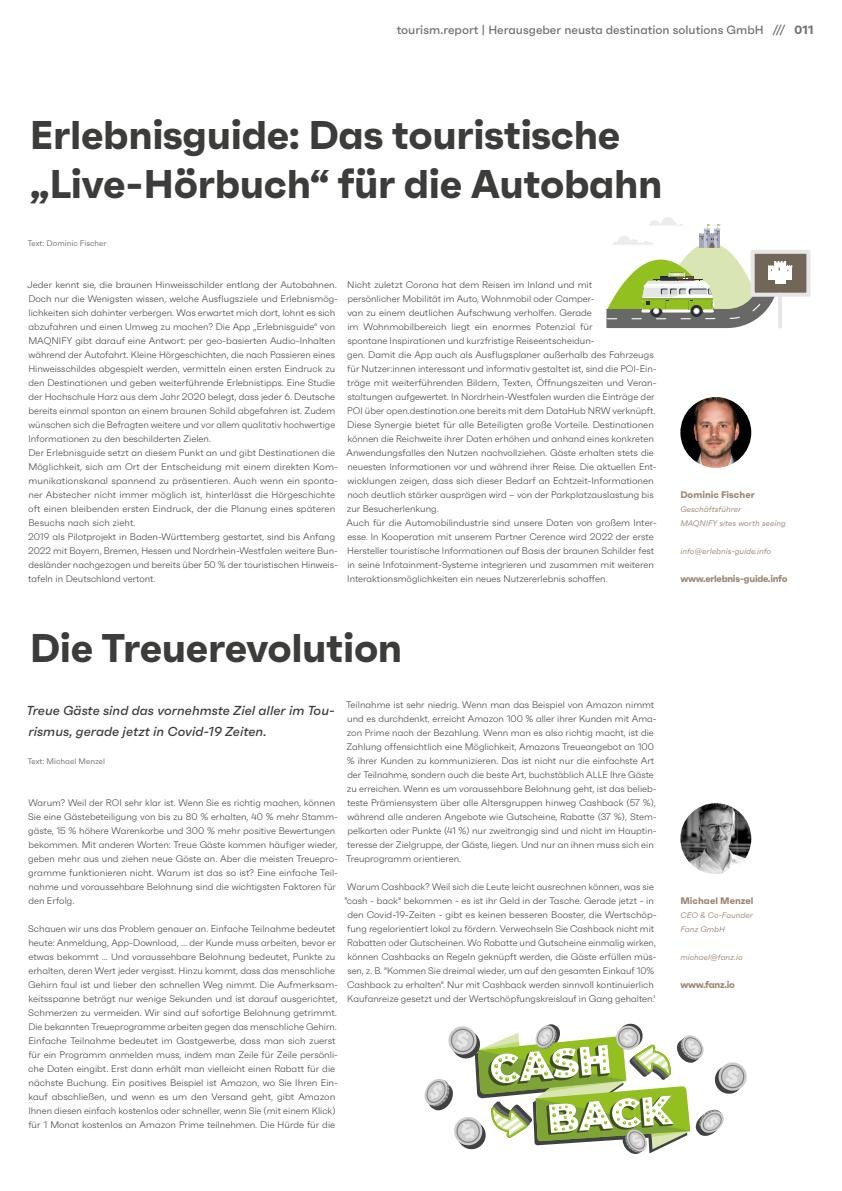
<style>
.page{position:relative;width:842px;height:1191px;background:#fff}
.page>*{position:absolute;margin:0;border:0;box-sizing:border-box;transform-origin:0 0}
.t1{font:700 40px/49px "Faktum";letter-spacing:-.01em;color:#3c3c3b}
.t2{font:italic 500 13px/21px "Faktum";color:#3c3c3b}
.t3{font:500 12px "Faktum";color:#706f6f}
.t4{font:300 9.5px/14px "Faktum";color:#3c3c3b}
.t5{font:700 9.5px "Faktum";letter-spacing:-.03em;color:#9b8570}
.t6{font:700 9.5px "Faktum";letter-spacing:-.01em;color:#9b8570}
.t7{font:italic 8px/14px "Faktum";color:#9b8570}
.t8{font:8px "Faktum";color:#706f6f}
.s1{font-weight:700}
</style>
<div class="page">
<img style="left:680px;top:397px;width:71px;height:71px;border-radius:35px">
<img style="left:680px;top:803px;width:71px;height:71px;border-radius:35px">
<div style="left:753px;top:252px;width:55px;height:43px;background:#726658"></div>
<div style="left:751px;top:250px;width:59px;height:47px;border:4px solid #e7e6e7"></div>
<svg style="left:606px;top:217px;width:186px;height:111px"></svg>
<hr style="left:778px;top:295px;width:4px;height:31px;background:#e7e6e7">
<svg style="left:424px;top:1023px;width:323px;height:131px"></svg>
<p class="t3" style="left:397px;top:23px;width:418px">tourism.report | Herausgeber neusta destination solutions GmbH /// <span class="s1">011</span></p>
<h1 class="t1" style="left:30px;top:110px;width:634px">Erlebnisguide: Das touristische „Live-Hörbuch“ für die Autobahn</h1>
<p class="t8" style="left:28px;top:238px;width:80px">Text: Dominic Fischer</p>
<p class="t4" style="left:27px;top:277px;width:312px">Jeder kennt sie, die braunen Hinweisschilder entlang der Autobahnen.<br>Doch nur die Wenigsten wissen, welche Ausflugsziele und Erlebnismög&shy;lichkeiten sich dahinter verbergen. Was erwartet mich dort, lohnt es sich abzufahren und einen Umweg zu machen? Die App „Erlebnisguide“ von MAQNIFY gibt darauf eine Antwort: per geo-basierten Audio-Inhalten während der Autofahrt. Kleine Hörgeschichten, die nach Passieren eines Hinweisschildes abgespielt werden, vermitteln einen ersten Eindruck zu den Destinationen und geben weiterführende Erlebnistipps. Eine Studie der Hochschule Harz aus dem Jahr 2020 belegt, dass jeder 6. Deutsche bereits einmal spontan an einem braunen Schild abgefahren ist. Zudem wünschen sich die Befragten weitere und vor allem qualitativ hochwertige Informationen zu den beschilderten Zielen.<br>Der Erlebnisguide setzt an diesem Punkt an und gibt Destinationen die Möglichkeit, sich am Ort der Entscheidung mit einem direkten Kom&shy;munikationskanal spannend zu präsentieren. Auch wenn ein sponta&shy;ner Abstecher nicht immer möglich ist, hinterlässt die Hörgeschichte oft einen bleibenden ersten Eindruck, der die Planung eines späteren Besuchs nach sich zieht.<br>2019 als Pilotprojekt in Baden-Württemberg gestartet, sind bis Anfang 2022 mit Bayern, Bremen, Hessen und Nordrhein-Westfalen weitere Bun&shy;desländer nachgezogen und bereits über 50 % der touristischen Hinweis&shy;tafeln in Deutschland vertont.</p>
<p class="t4" style="left:347px;top:277px;width:312px">Nicht zuletzt Corona hat dem Reisen im Inland und mit<br>persönlicher Mobilität im Auto, Wohnmobil oder Camper-<br>van zu einem deutlichen Aufschwung verholfen. Gerade<br>im Wohnmobilbereich liegt ein enormes Potenzial für<br>spontane Inspirationen und kurzfristige Reiseentscheidun-<br>gen. Damit die App auch als Ausflugsplaner außerhalb des Fahrzeugs für Nutzer:innen interessant und informativ gestaltet ist, sind die POI-Ein&shy;träge mit weiterführenden Bildern, Texten, Öffnungszeiten und Veran&shy;staltungen aufgewertet. In Nordrhein-Westfalen wurden die Einträge der POI über open.destination.one bereits mit dem DataHub NRW verknüpft.<br>Diese Synergie bietet für alle Beteiligten große Vorteile. Destinationen können die Reichweite ihrer Daten erhöhen und anhand eines konkreten Anwendungsfalles den Nutzen nachvollziehen. Gäste erhalten stets die neuesten Informationen vor und während ihrer Reise. Die aktuellen Ent&shy;wicklungen zeigen, dass sich dieser Bedarf an Echtzeit-Informationen noch deutlich stärker ausprägen wird – von der Parkplatzauslastung bis zur Besucherlenkung.<br>Auch für die Automobilindustrie sind unsere Daten von großem Inter&shy;esse. In Kooperation mit unserem Partner Cerence wird 2022 der erste Hersteller touristische Informationen auf Basis der braunen Schilder fest in seine Infotainment-Systeme integrieren und zusammen mit weiteren Interaktionsmöglichkeiten ein neues Nutzererlebnis schaffen.</p>
<h1 class="t1" style="left:30px;top:623px;width:374px">Die Treuerevolution</h1>
<p class="t4" style="left:346px;top:697px;width:312px">Teilnahme ist sehr niedrig. Wenn man das Beispiel von Amazon nimmt und es durchdenkt, erreicht Amazon 100 % aller ihrer Kunden mit Ama&shy;zon Prime nach der Bezahlung. Wenn man es also richtig macht, ist die Zahlung offensichtlich eine Möglichkeit, Amazons Treueangebot an 100 % ihrer Kunden zu kommunizieren. Das ist nicht nur die einfachste Art der Teilnahme, sondern auch die beste Art, buchstäblich ALLE Ihre Gäste zu erreichen. Wenn es um voraussehbare Belohnung geht, ist das belieb&shy;teste Prämiensystem über alle Altersgruppen hinweg Cashback (57 %), während alle anderen Angebote wie Gutscheine, Rabatte (37 %), Stem&shy;pelkarten oder Punkte (41 %) nur zweitrangig sind und nicht im Hauptin&shy;teresse der Zielgruppe, der Gäste, liegen. Und nur an ihnen muss sich ein Treuprogramm orientieren.</p>
<p class="t4" style="left:344px;top:879px;width:314px;text-align:center">Warum Cashback? Weil sich die Leute leicht ausrechnen können, was sie "cash - back" bekommen - es ist ihr Geld in der Tasche. Gerade jetzt - in den Covid-19-Zeiten - gibt es keinen besseren Booster, die Wertschöp&shy;fung regelorientiert lokal zu fördern. Verwechseln Sie Cashback nicht mit Rabatten oder Gutscheinen. Wo Rabatte und Gutscheine einmalig wirken, können Cashbacks an Regeln geknüpft werden, die Gäste erfüllen müs&shy;sen, z. B. "Kommen Sie dreimal wieder, um auf den gesamten Einkauf 10% Cashback zu erhalten". Nur mit Cashback werden sinnvoll kontinuierlich Kaufanreize gesetzt und der Wertschöpfungskreislauf in Gang gehalten.'</p>
<h2 class="t2" style="left:27px;top:700px;width:310px">Treue Gäste sind das vornehmste Ziel aller im Tou&shy;rismus, gerade jetzt in Covid-19 Zeiten.</h2>
<p class="t8" style="left:28px;top:756px;width:79px">Text: Michael Menzel</p>
<p class="t4" style="left:28px;top:795px;width:311px">Warum? Weil der ROI sehr klar ist. Wenn Sie es richtig machen, können Sie eine Gästebeteiligung von bis zu 80 % erhalten, 40 % mehr Stamm&shy;gäste, 15 % höhere Warenkorbe und 300 % mehr positive Bewertungen bekommen. Mit anderen Worten: Treue Gäste kommen häufiger wieder, geben mehr aus und ziehen neue Göste an. Aber die meisten Treuepro&shy;gramme funktionieren nicht. Warum ist das so ist? Eine einfache Teil&shy;nahme und voraussehbare Belohnung sind die wichtigsten Faktoren für den Erfolg.</p>
<p class="t4" style="left:28px;top:921px;width:312px">Schauen wir uns das Problem genauer an. Einfache Teilnahme bedeutet heute: Anmeldung, App-Download, ... der Kunde muss arbeiten, bevor er etwas bekommt ... Und voraussehbare Belohnung bedeutet, Punkte zu erhalten, deren Wert jeder vergisst. Hinzu kommt, dass das menschliche Gehirn faul ist und lieber den schnellen Weg nimmt. Die Aufmerksam&shy;keitsspanne beträgt nur wenige Sekunden und ist darauf ausgerichtet, Schmerzen zu vermeiden. Wir sind auf sofortige Belohnung getrimmt.<br>Die bekannten Treueprogramme arbeiten gegen das menschliche Gehirn.<br>Einfache Teilnahme bedeutet im Gastgewerbe, dass man sich zuerst für ein Programm anmelden muss, indem man Zeile für Zeile persönli&shy;che Daten eingibt. Erst dann erhält man vielleicht einen Rabatt für die nächste Buchung. Ein positives Beispiel ist Amazon, wo Sie Ihren Ein&shy;kauf abschließen, und wenn es um den Versand geht, gibt Amazon Ihnen diesen einfach kostenlos oder schneller, wenn Sie (mit einem Klick) für 1 Monat kostenlos an Amazon Prime teilnehmen. Die Hürde für die</p>
<p class="t6" style="left:680px;top:488px;width:76px">Dominic Fischer</p>
<p class="t7" style="left:680px;top:502px;width:107px">Geschäftsführer<br>MAQNIFY sites worth seeing</p>
<p class="t7" style="left:680px;top:544px;width:92px">info@erlebnis-guide.info</p>
<p class="t5" style="left:680px;top:572px;width:109px">www.erlebnis-guide.info</p>
<p class="t6" style="left:680px;top:894px;width:75px">Michael Menzel</p>
<p class="t7" style="left:680px;top:908px;width:74px">CEO &amp; Co-Founder<br>Fanz GmbH</p>
<p class="t7" style="left:680px;top:950px;width:64px">michael@fanz.io</p>
<p class="t5" style="left:680px;top:978px;width:56px">www.fanz.io</p>
</div>
